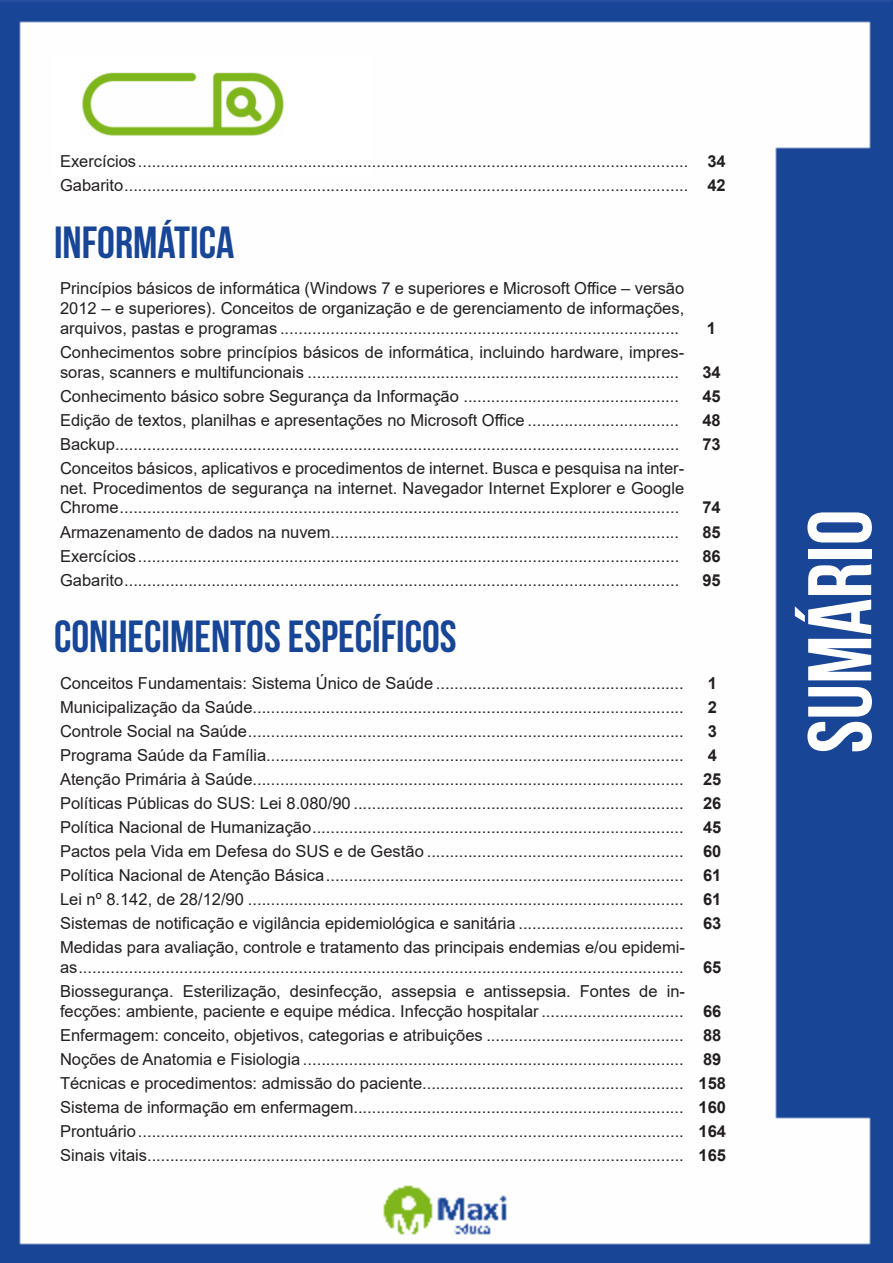
<style>
.page{position:relative;width:893px;height:1263px;background:#fff}
.page>*{position:absolute;margin:0;border:0;box-sizing:border-box;transform-origin:0 0}
.t1{font:700 90px "Bebas Neue";color:#fff}
.Titulo{font:700 45px "Bebas Neue";color:#184696}
.ALTERNATIVAS{font:16.5px/19.8px "Arial";color:#231f20;text-align:justify}
.TITULO_DE_LEI{font:16.5px/19.8px "Arial";color:#231f20}
.ALTERNATIVAS-2{font:700 16.5px "Arial";color:#231f20}
.TITULO_DE_LEI-2{font:700 16.5px "Arial";color:#231f20}
</style>
<div class="page">
<img style="left:0;top:0;width:893px;height:1263px">
<div style="left:53px;top:55px;width:317px;height:121px;background:#fff"></div>
<img style="left:82px;top:72px;width:201px;height:64px">
<p class="ALTERNATIVAS" style="left:60px;top:151px;width:630px">Exercícios........................................................................................................................</p>
<p class="ALTERNATIVAS-2" style="left:707px;top:149px;width:20px">34</p>
<p class="ALTERNATIVAS" style="left:60px;top:175px;width:630px">Gabarito...........................................................................................................................</p>
<p class="ALTERNATIVAS-2" style="left:707px;top:173px;width:20px">42</p>
<p class="Titulo" style="left:54px;top:217px;width:182px">INFORMÁTICA</p>
<p class="ALTERNATIVAS" style="left:60px;top:279px;width:626px">Princípios básicos de informática (Windows 7 e superiores e Microsoft Office – versão 2012 – e superiores). Conceitos de organização e de gerenciamento de informações, arquivos, pastas e programas .......................................................................................</p>
<p class="ALTERNATIVAS-2" style="left:707px;top:317px;width:11px">1</p>
<p class="ALTERNATIVAS" style="left:60px;top:342px;width:626px">Conhecimentos sobre princípios básicos de informática, incluindo hardware, impres&shy;soras, scanners e multifuncionais .................................................................................</p>
<p class="ALTERNATIVAS-2" style="left:702px;top:360px;width:20px">34</p>
<p class="ALTERNATIVAS" style="left:60px;top:386px;width:620px">Conhecimento básico sobre Segurança da Informação ...............................................</p>
<p class="ALTERNATIVAS-2" style="left:702px;top:384px;width:20px">45</p>
<p class="ALTERNATIVAS" style="left:60px;top:410px;width:620px">Edição de textos, planilhas e apresentações no Microsoft Office .................................</p>
<p class="ALTERNATIVAS-2" style="left:702px;top:408px;width:20px">48</p>
<p class="ALTERNATIVAS" style="left:60px;top:434px;width:621px">Backup...........................................................................................................................</p>
<p class="ALTERNATIVAS-2" style="left:702px;top:432px;width:20px">73</p>
<p class="ALTERNATIVAS" style="left:60px;top:458px;width:626px">Conceitos básicos, aplicativos e procedimentos de internet. Busca e pesquisa na inter&shy;net. Procedimentos de segurança na internet. Navegador Internet Explorer e Google Chrome..........................................................................................................................</p>
<p class="ALTERNATIVAS-2" style="left:702px;top:496px;width:20px">74</p>
<p class="ALTERNATIVAS" style="left:60px;top:522px;width:621px">Armazenamento de dados na nuvem............................................................................</p>
<p class="ALTERNATIVAS-2" style="left:702px;top:520px;width:20px">85</p>
<p class="ALTERNATIVAS" style="left:60px;top:546px;width:621px">Exercícios......................................................................................................................</p>
<p class="ALTERNATIVAS-2" style="left:702px;top:544px;width:20px">86</p>
<p class="ALTERNATIVAS" style="left:60px;top:570px;width:621px">Gabarito.........................................................................................................................</p>
<p class="ALTERNATIVAS-2" style="left:702px;top:568px;width:20px">95</p>
<p class="Titulo" style="left:54px;top:612px;width:404px">CONHECIMENTOS ESPECÍFICOS</p>
<p class="ALTERNATIVAS" style="left:60px;top:673px;width:625px">Conceitos Fundamentais: Sistema Único de Saúde ......................................................</p>
<p class="ALTERNATIVAS-2" style="left:708px;top:672px;width:11px">1</p>
<p class="ALTERNATIVAS" style="left:60px;top:697px;width:625px">Municipalização da Saúde..............................................................................................</p>
<p class="ALTERNATIVAS-2" style="left:708px;top:696px;width:11px">2</p>
<p class="ALTERNATIVAS" style="left:60px;top:721px;width:625px">Controle Social na Saúde...............................................................................................</p>
<p class="ALTERNATIVAS-2" style="left:708px;top:720px;width:11px">3</p>
<p class="ALTERNATIVAS" style="left:60px;top:745px;width:625px">Programa Saúde da Família...........................................................................................</p>
<p class="ALTERNATIVAS-2" style="left:708px;top:744px;width:11px">4</p>
<p class="ALTERNATIVAS" style="left:60px;top:769px;width:625px">Atenção Primária à Saúde..............................................................................................</p>
<p class="ALTERNATIVAS-2" style="left:703px;top:768px;width:20px">25</p>
<p class="ALTERNATIVAS" style="left:60px;top:793px;width:625px">Políticas Públicas do SUS: Lei 8.080/90 ........................................................................</p>
<p class="ALTERNATIVAS-2" style="left:703px;top:792px;width:20px">26</p>
<p class="ALTERNATIVAS" style="left:60px;top:817px;width:625px">Política Nacional de Humanização.................................................................................</p>
<p class="ALTERNATIVAS-2" style="left:703px;top:816px;width:20px">45</p>
<p class="ALTERNATIVAS" style="left:60px;top:841px;width:625px">Pactos pela Vida em Defesa do SUS e de Gestão ........................................................</p>
<p class="ALTERNATIVAS-2" style="left:703px;top:840px;width:20px">60</p>
<p class="ALTERNATIVAS" style="left:60px;top:865px;width:625px">Política Nacional de Atenção Básica..............................................................................</p>
<p class="ALTERNATIVAS-2" style="left:703px;top:864px;width:20px">61</p>
<p class="ALTERNATIVAS" style="left:60px;top:889px;width:625px">Lei nº 8.142, de 28/12/90 ...............................................................................................</p>
<p class="ALTERNATIVAS-2" style="left:703px;top:888px;width:20px">61</p>
<p class="TITULO_DE_LEI" style="left:60px;top:913px;width:625px">Sistemas de notificação e vigilância epidemiológica e sanitária ....................................</p>
<p class="TITULO_DE_LEI-2" style="left:703px;top:912px;width:20px">63</p>
<p class="TITULO_DE_LEI" style="left:60px;top:937px;width:626px">Medidas para avaliação, controle e tratamento das principais endemias e/ou epidemi&shy;as....................................................................................................................................</p>
<p class="TITULO_DE_LEI-2" style="left:703px;top:956px;width:20px">65</p>
<p class="TITULO_DE_LEI" style="left:60px;top:981px;width:626px">Biossegurança. Esterilização, desinfecção, assepsia e antissepsia. Fontes de in&shy;fecções: ambiente, paciente e equipe médica. Infecção hospitalar ...............................</p>
<p class="TITULO_DE_LEI-2" style="left:703px;top:999px;width:20px">66</p>
<p class="TITULO_DE_LEI" style="left:60px;top:1025px;width:625px">Enfermagem: conceito, objetivos, categorias e atribuições ...........................................</p>
<p class="TITULO_DE_LEI-2" style="left:703px;top:1023px;width:20px">88</p>
<p class="TITULO_DE_LEI" style="left:60px;top:1049px;width:625px">Noções de Anatomia e Fisiologia ...................................................................................</p>
<p class="TITULO_DE_LEI-2" style="left:703px;top:1047px;width:20px">89</p>
<p class="TITULO_DE_LEI" style="left:60px;top:1073px;width:625px">Técnicas e procedimentos: admissão do paciente.........................................................</p>
<p class="TITULO_DE_LEI-2" style="left:698px;top:1071px;width:29px">158</p>
<p class="TITULO_DE_LEI" style="left:60px;top:1097px;width:625px">Sistema de informação em enfermagem........................................................................</p>
<p class="TITULO_DE_LEI-2" style="left:698px;top:1095px;width:29px">160</p>
<p class="TITULO_DE_LEI" style="left:60px;top:1121px;width:625px">Prontuário.......................................................................................................................</p>
<p class="TITULO_DE_LEI-2" style="left:698px;top:1119px;width:29px">164</p>
<p class="TITULO_DE_LEI" style="left:60px;top:1145px;width:625px">Sinais vitais.....................................................................................................................</p>
<p class="TITULO_DE_LEI-2" style="left:698px;top:1143px;width:29px">165</p>
<h1 class="t1" style="left:791px;top:753px;width:245px;rotate:-90deg">SUMÁRIO</h1>
</div>
